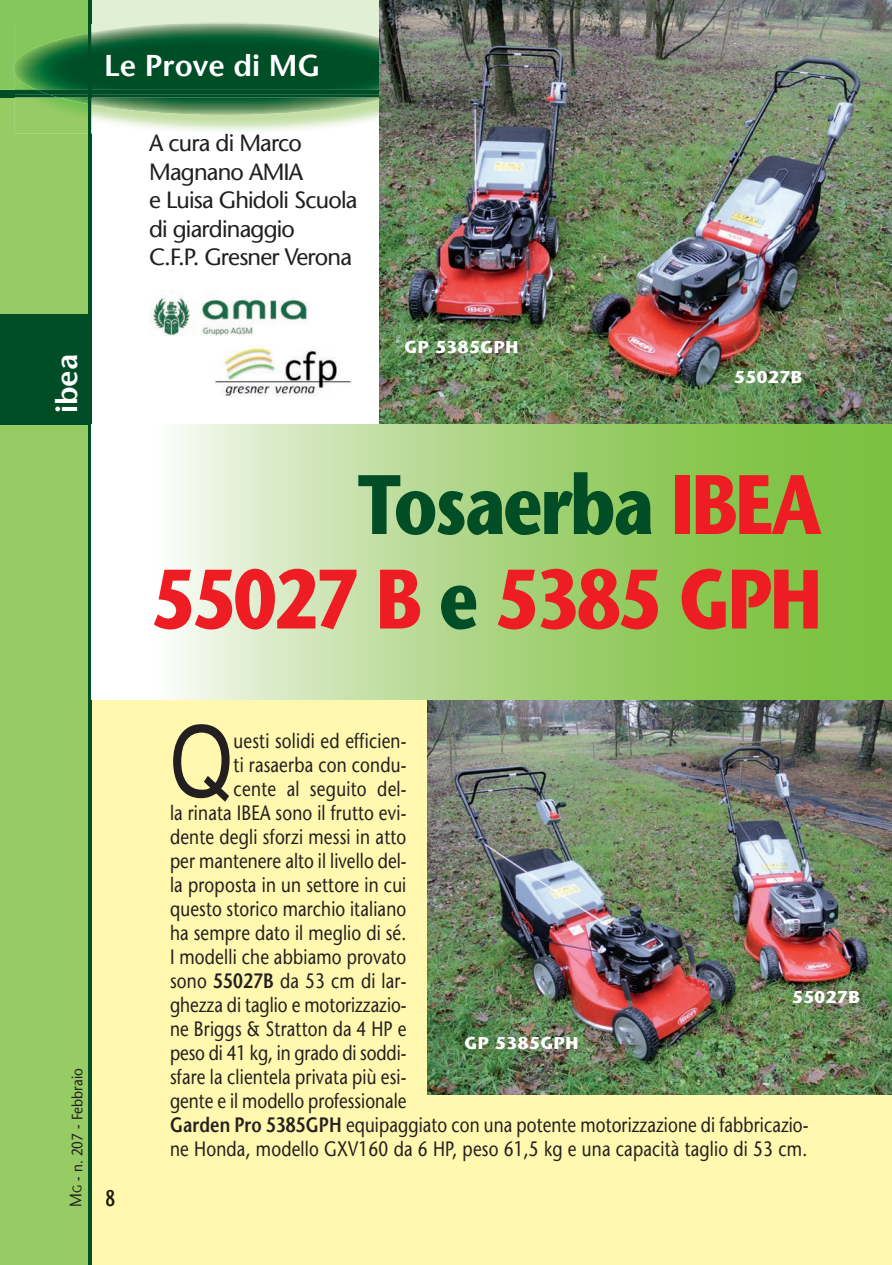
<style>
.page{position:relative;width:892px;height:1265px;background:#fff}
.page>*{position:absolute;margin:0;border:0;box-sizing:border-box;transform-origin:0 0}
.t1{font:97.65px "Helvetica";color:#231f20;scale:.83 1}
.t2{font:700 84px/94.5px "Stone Sans";letter-spacing:-.03em;color:#ee1d23;text-align:right;scale:.81 1}
.t3{font:600 30px "Stone Sans";color:#fff}
.t4{font:23.4px/28.5px "Stone Sans";letter-spacing:-.035em;color:#231f20}
.t5{font:600 22.5px "Stone Sans";color:#231f20;scale:.7 1}
.t6{font:20.7px "Stone Sans";letter-spacing:.01em;color:#231f20;scale:.83 1}
.t7{font:700 16.95px "Stone Sans";letter-spacing:.035em;color:#fff}
.t8{font:15px "Stone Sans";letter-spacing:.005em;color:#231f20;scale:.9 1}
.s1{color:#004d26}
.s2{font-size:16.5px}
.s3{font-size:12.3px}
.s4{font-weight:600}
</style>
<div class="page">
<div style="left:0;top:0;width:892px;height:95px;background:#e1efd4"></div>
<div style="left:0;top:105px;width:88px;height:1160px;background:#96cc63"></div>
<hr style="left:88px;top:0;width:3px;height:1265px;background:#004d26">
<div style="left:0;top:314px;width:90px;height:110px;background:#004d26"></div>
<img style="left:15px;top:105px;width:73px;height:29px">
<img style="left:91px;top:97px;width:288px;height:18px">
<img style="left:91px;top:24px;width:288px;height:66px">
<img style="left:91px;top:95px;width:288px;height:2px">
<img style="left:91px;top:90px;width:288px;height:5px">
<svg style="left:0;top:0;width:88px;height:105px;background:#59a24d"></svg>
<div style="left:91px;top:700px;width:801px;height:565px;background:#fff8ae"></div>
<div style="left:106px;top:1190px;width:8px;height:16px;background:#fff8ae"></div>
<img style="left:379px;top:0;width:513px;height:425px">
<img style="left:150px;top:295px;width:158px;height:41px">
<img style="left:215px;top:347px;width:137px;height:50px">
<img style="left:428px;top:700px;width:464px;height:394px">
<svg style="left:177px;top:425px;width:715px;height:275px;background:#a9d481"></svg>
<h3 class="t3" style="left:104px;top:47px;width:218px">Le Prove di MG</h3>
<p class="t4" style="left:149px;top:129px;width:210px">A cura di Marco<br>Magnano AMIA<br>e Luisa Ghidoli Scuola di giardinaggio<br>C.F.P. Gresner Verona</p>
<h3 class="t3" style="left:48px;top:413px;width:61px;rotate:-90deg">ibea</h3>
<p class="t7" style="left:404px;top:336px;width:115px">GP 5385GPH</p>
<p class="t7" style="left:734px;top:366px;width:69px">55027B</p>
<h2 class="t2" style="left:152px;top:456px;width:828px"><span class="s1">Tosaerba</span> IBEA<br>55027 B <span class="s1">e</span> 5385 GPH</h2>
<p class="t8" style="left:68px;top:1207px;width:156px;rotate:-90deg"><span class="s2">M</span><span class="s3">G</span> - n. 207 - Febbraio</p>
<p class="t5" style="left:106px;top:1184px;width:14px">8</p>
<h1 class="t1" style="left:170px;top:686px;width:77px">Q</h1>
<p class="t6" style="left:233px;top:728px;width:210px">uesti solidi ed efficien-</p>
<p class="t6" style="left:233px;top:752px;width:210px">ti rasaerba con condu-</p>
<p class="t6" style="left:233px;top:776px;width:210px">cente al seguito del-</p>
<p class="t6" style="left:170px;top:800px;width:286px">la rinata IBEA sono il frutto evi-</p>
<p class="t6" style="left:170px;top:824px;width:286px">dente degli sforzi messi in atto</p>
<p class="t6" style="left:170px;top:848px;width:287px">per mantenere alto il livello del-</p>
<p class="t6" style="left:170px;top:872px;width:286px">la proposta in un settore in cui</p>
<p class="t6" style="left:170px;top:896px;width:286px">questo storico marchio italiano</p>
<p class="t6" style="left:170px;top:920px;width:286px">ha sempre dato il meglio di sé.</p>
<p class="t6" style="left:170px;top:944px;width:286px">I modelli che abbiamo provato</p>
<p class="t6" style="left:170px;top:968px;width:286px">sono <span class="s4">55027B</span> da 53 cm di lar-</p>
<p class="t6" style="left:170px;top:992px;width:286px">ghezza di taglio e motorizzazio-</p>
<p class="t6" style="left:170px;top:1016px;width:286px">ne Briggs &amp; Stratton da 4 HP e</p>
<p class="t6" style="left:170px;top:1040px;width:286px">peso di 41 kg, in grado di soddi-</p>
<p class="t6" style="left:170px;top:1064px;width:286px">sfare la clientela privata più esi-</p>
<p class="t6" style="left:170px;top:1088px;width:286px">gente e il modello professionale</p>
<p class="t6" style="left:170px;top:1112px;width:770px"><span class="s4">Garden Pro 5385GPH</span> equipaggiato con una potente motorizzazione di fabbricazio-</p>
<p class="t6" style="left:170px;top:1136px;width:769px">ne Honda, modello GXV160 da 6 HP, peso 61,5 kg e una capacità taglio di 53 cm.</p>
<p class="t7" style="left:792px;top:987px;width:69px">55027B</p>
<p class="t7" style="left:464px;top:1033px;width:115px">GP 5385GPH</p>
</div>
